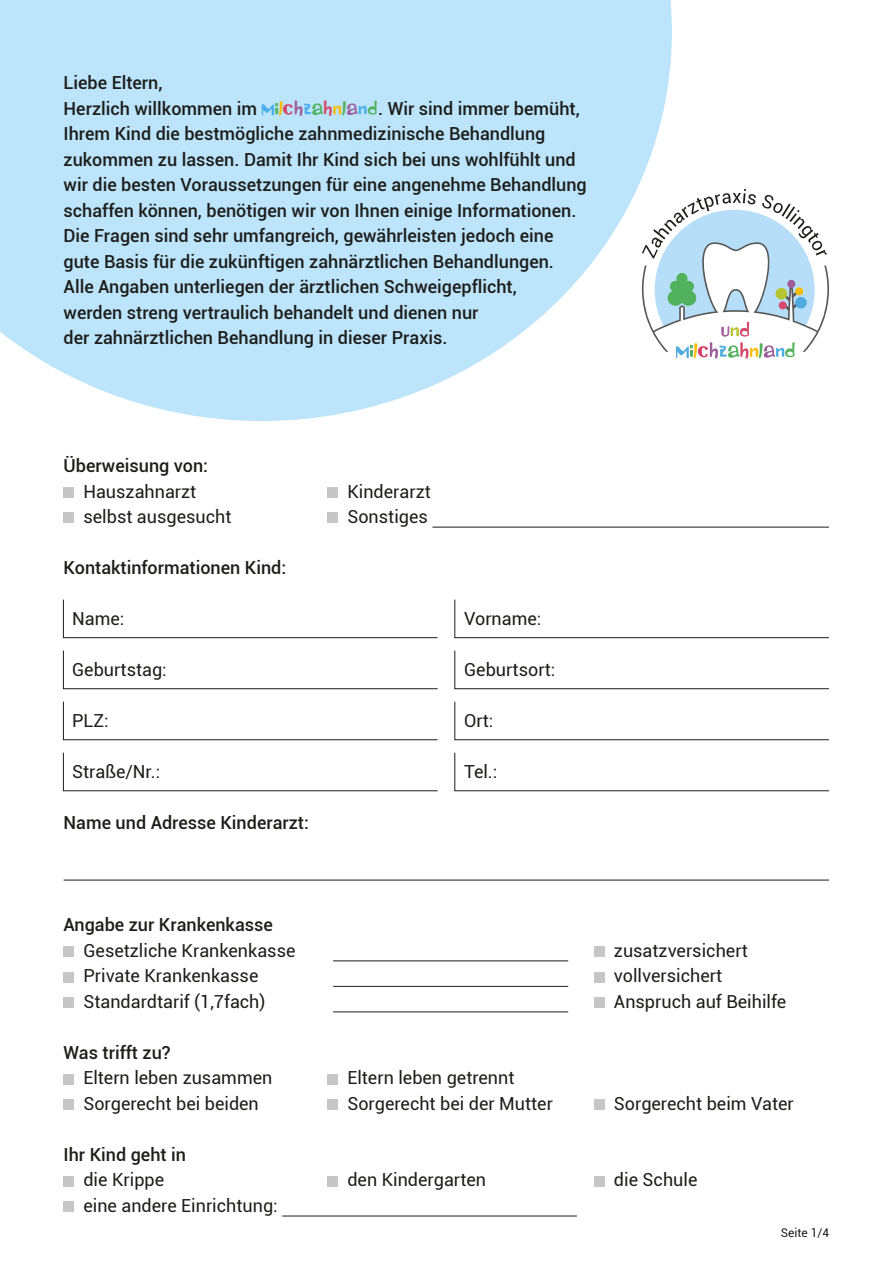
<style>
.page{position:relative;width:893px;height:1263px;background:#fff}
.page>*{position:absolute;margin:0;border:0;box-sizing:border-box;transform-origin:0 0}
.t1{font:500 18px/25.5px "Roboto";color:#1d1d1b}
.t2{font:18px "Roboto";color:#1d1d1b}
.t3{font:12px "Roboto";color:#1d1d1b}
.s1{font-family:"Maniac Letters";font-weight:700;font-size:21.15px;color:#47adeb}
.s2{font-family:"Maniac Letters";font-weight:700;font-size:21.15px;color:#51b15d}
.s3{font-family:"Maniac Letters";font-weight:700;font-size:21.15px;color:#fcbc00}
.s4{font-family:"Maniac Letters";font-weight:700;font-size:21.15px;color:#d74069}
.s5{font-family:"Maniac Letters";font-weight:700;font-size:21.15px;color:#9f5d9b}
.s6{font-family:"Maniac Letters";font-weight:700;font-size:21.15px;color:#d74a6c}
.s7{font-family:"Maniac Letters";font-weight:700;font-size:21.15px;color:#9e5e9b}
.s8{font-family:"Maniac Letters";font-weight:700;font-size:21.15px;color:#47b0ea}
</style>
<div class="page">
<svg style="left:0;top:0;width:672px;height:421px;background:#c4e7fa"></svg>
<div style="left:64px;top:487px;width:10px;height:10px;background:#c6c6c6"></div>
<div style="left:328px;top:487px;width:10px;height:10px;background:#c6c6c6"></div>
<div style="left:64px;top:512px;width:10px;height:11px;background:#c6c6c6"></div>
<div style="left:328px;top:512px;width:10px;height:11px;background:#c6c6c6"></div>
<hr style="left:432px;top:527px;width:397px;height:1px;background:#1d1d1b">
<hr style="left:64px;top:880px;width:765px;height:1px;background:#1d1d1b">
<div style="left:64px;top:946px;width:10px;height:11px;background:#c6c6c6"></div>
<hr style="left:333px;top:961px;width:235px;height:1px;background:#1d1d1b">
<div style="left:594px;top:946px;width:11px;height:11px;background:#c6c6c6"></div>
<div style="left:64px;top:972px;width:10px;height:10px;background:#c6c6c6"></div>
<hr style="left:333px;top:986px;width:235px;height:1px;background:#1d1d1b">
<div style="left:594px;top:972px;width:11px;height:10px;background:#c6c6c6"></div>
<div style="left:64px;top:997px;width:10px;height:11px;background:#c6c6c6"></div>
<hr style="left:333px;top:1012px;width:235px;height:1px;background:#1d1d1b">
<div style="left:594px;top:997px;width:11px;height:11px;background:#c6c6c6"></div>
<div style="left:64px;top:1074px;width:10px;height:10px;background:#c6c6c6"></div>
<div style="left:328px;top:1074px;width:10px;height:10px;background:#c6c6c6"></div>
<div style="left:64px;top:1099px;width:10px;height:11px;background:#c6c6c6"></div>
<div style="left:328px;top:1099px;width:10px;height:11px;background:#c6c6c6"></div>
<div style="left:594px;top:1099px;width:11px;height:11px;background:#c6c6c6"></div>
<div style="left:64px;top:1176px;width:10px;height:10px;background:#c6c6c6"></div>
<div style="left:328px;top:1176px;width:10px;height:10px;background:#c6c6c6"></div>
<div style="left:594px;top:1176px;width:11px;height:10px;background:#c6c6c6"></div>
<div style="left:64px;top:1201px;width:10px;height:11px;background:#c6c6c6"></div>
<hr style="left:282px;top:1216px;width:295px;height:1px;background:#1d1d1b">
<svg style="left:63px;top:599px;width:375px;height:39px"></svg>
<svg style="left:63px;top:650px;width:375px;height:39px"></svg>
<svg style="left:63px;top:701px;width:375px;height:39px"></svg>
<svg style="left:63px;top:752px;width:375px;height:39px"></svg>
<svg style="left:454px;top:599px;width:375px;height:39px"></svg>
<svg style="left:454px;top:650px;width:375px;height:39px"></svg>
<svg style="left:454px;top:701px;width:375px;height:39px"></svg>
<svg style="left:454px;top:752px;width:375px;height:39px"></svg>
<svg style="left:642px;top:189px;width:187px;height:169px"></svg>
<div style="left:795px;top:297px;width:12px;height:12px;background:#50abe0;border-radius:50%"></div>
<div style="left:795px;top:287px;width:8px;height:8px;background:#fcbc00;border-radius:50%"></div>
<div style="left:787px;top:280px;width:8px;height:8px;background:#a05e9e;border-radius:50%"></div>
<div style="left:775px;top:288px;width:12px;height:11px;background:#b6c532;border-radius:50%"></div>
<div style="left:779px;top:301px;width:8px;height:8px;background:#d74a6d;border-radius:50%"></div>
<p class="t1" style="left:64px;top:69px;width:525px">Liebe Eltern,<br>Herzlich willkommen im <span class="s1">M</span><span class="s2">i</span><span class="s3">l</span><span class="s4">c</span><span class="s5">h</span><span class="s1">z</span><span class="s2">a</span><span class="s6">h</span><span class="s3">n</span><span class="s2">l</span><span class="s7">a</span><span class="s8">n</span><span class="s2">d</span>. Wir sind immer bemüht, Ihrem Kind die bestmögliche zahnmedizinische Behandlung zukommen zu lassen. Damit Ihr Kind sich bei uns wohlfühlt und wir die besten Voraussetzungen für eine angenehme Behandlung schaffen können, benötigen wir von Ihnen einige Informationen.<br>Die Fragen sind sehr umfangreich, gewährleisten jedoch eine gute Basis für die zukünftigen zahnärztlichen Behandlungen.<br>Alle Angaben unterliegen der ärztlichen Schweigepflicht,<br>werden streng vertraulich behandelt und dienen nur<br>der zahnärztlichen Behandlung in dieser Praxis.</p>
<p class="t1" style="left:64px;top:452px;width:146px">Überweisung von:</p>
<p class="t2" style="left:83px;top:478px;width:114px">Hauszahnarzt</p>
<p class="t2" style="left:347px;top:478px;width:85px">Kinderarzt</p>
<p class="t2" style="left:83px;top:504px;width:150px">selbst ausgesucht</p>
<p class="t2" style="left:347px;top:504px;width:82px">Sonstiges</p>
<p class="t1" style="left:64px;top:554px;width:224px">Kontaktinformationen Kind:</p>
<p class="t2" style="left:72px;top:606px;width:54px">Name:</p>
<p class="t2" style="left:464px;top:606px;width:79px">Vorname:</p>
<p class="t2" style="left:72px;top:657px;width:96px">Geburtstag:</p>
<p class="t2" style="left:464px;top:657px;width:93px">Geburtsort:</p>
<p class="t2" style="left:72px;top:708px;width:38px">PLZ:</p>
<p class="t2" style="left:464px;top:708px;width:31px">Ort:</p>
<p class="t2" style="left:72px;top:759px;width:90px">Straße/Nr.:</p>
<p class="t2" style="left:464px;top:759px;width:35px">Tel.:</p>
<p class="t1" style="left:64px;top:809px;width:247px">Name und Adresse Kinderarzt:</p>
<p class="t1" style="left:64px;top:911px;width:211px">Angabe zur Krankenkasse</p>
<p class="t2" style="left:83px;top:938px;width:214px">Gesetzliche Krankenkasse</p>
<p class="t2" style="left:614px;top:938px;width:135px">zusatzversichert</p>
<p class="t2" style="left:83px;top:963px;width:177px">Private Krankenkasse</p>
<p class="t2" style="left:614px;top:963px;width:110px">vollversichert</p>
<p class="t2" style="left:83px;top:989px;width:184px">Standardtarif (1,7fach)</p>
<p class="t2" style="left:614px;top:989px;width:174px">Anspruch auf Beihilfe</p>
<p class="t1" style="left:64px;top:1039px;width:109px">Was trifft zu?</p>
<p class="t2" style="left:83px;top:1065px;width:190px">Eltern leben zusammen</p>
<p class="t2" style="left:347px;top:1065px;width:169px">Eltern leben getrennt</p>
<p class="t2" style="left:83px;top:1091px;width:177px">Sorgerecht bei beiden</p>
<p class="t2" style="left:347px;top:1091px;width:207px">Sorgerecht bei der Mutter</p>
<p class="t2" style="left:614px;top:1091px;width:181px">Sorgerecht beim Vater</p>
<p class="t1" style="left:64px;top:1141px;width:124px">Ihr Kind geht in</p>
<p class="t2" style="left:83px;top:1167px;width:82px">die Krippe</p>
<p class="t2" style="left:347px;top:1167px;width:140px">den Kindergarten</p>
<p class="t2" style="left:614px;top:1167px;width:85px">die Schule</p>
<p class="t2" style="left:83px;top:1193px;width:196px">eine andere Einrichtung:</p>
<p class="t3" style="left:781px;top:1225px;width:50px">Seite 1/4</p>
</div>
